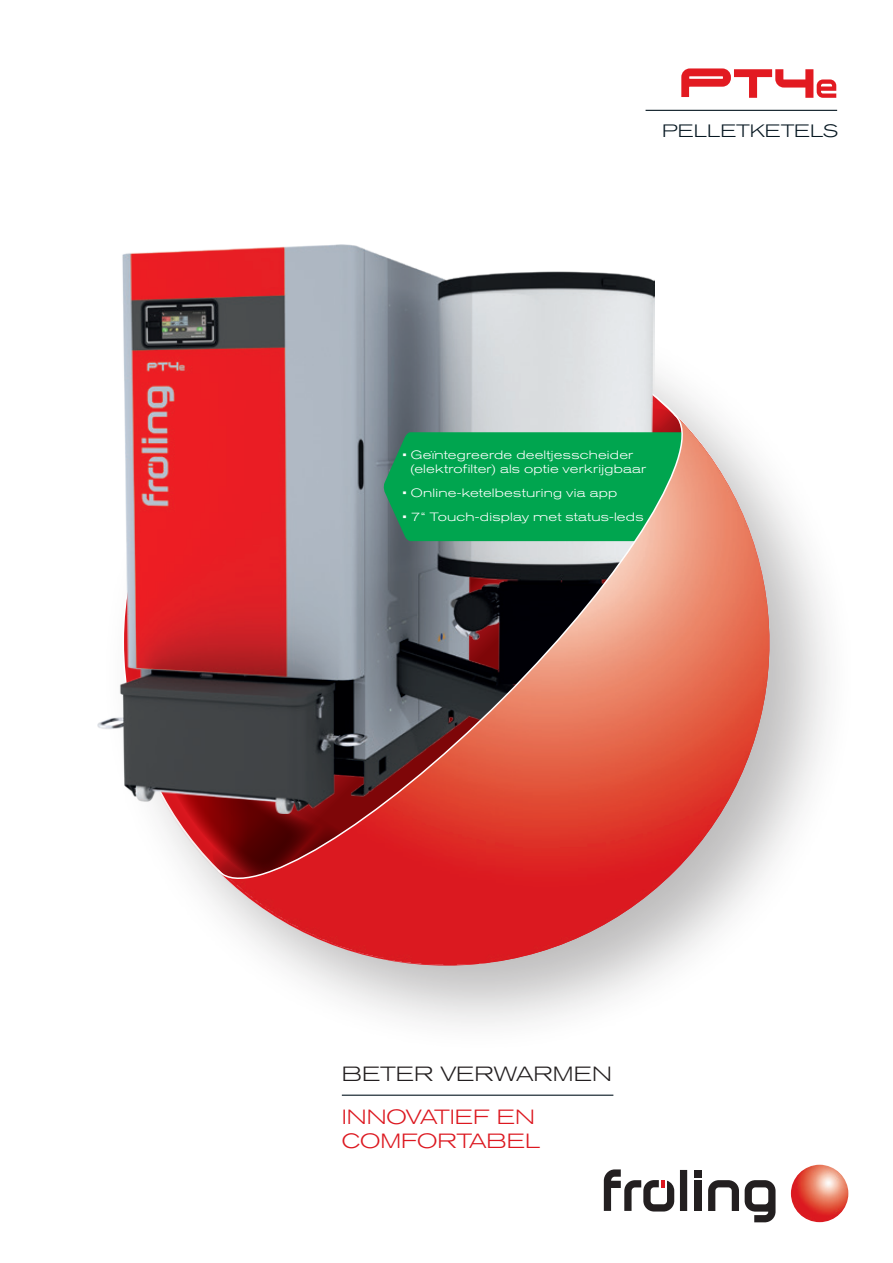
<style>
.page{position:relative;width:893px;height:1263px;background:#fff}
.page>*{position:absolute;margin:0;border:0;box-sizing:border-box;transform-origin:0 0}
.t1{font:300 expanded 20.4px/24.5px "Akzidenz Grotesk BQ";color:#dc1820;scale:1.08 1}
.t2{font:300 expanded 20.4px "Akzidenz Grotesk BQ";color:#231f20;scale:1.08 1}
.t3{font:300 expanded 17.7px "Akzidenz Grotesk BQ";color:#071822;scale:1.08 1}
.t4{font:300 expanded 12px/14.4px "Akzidenz Grotesk BQ";letter-spacing:.02em;color:#fff;scale:1.08 1}
</style>
<div class="page">
<div style="left:99px;top:295px;width:759px;height:759px;background:#231f20;opacity:.3"></div>
<svg style="left:126px;top:813px;width:92px;height:104px"></svg>
<svg style="left:140px;top:813px;width:76px;height:73px"></svg>
<svg style="left:654px;top:296px;width:154px;height:452px"></svg>
<svg style="left:654px;top:364px;width:126px;height:50px"></svg>
<img style="left:98px;top:245px;width:556px;height:568px">
<svg style="left:218px;top:414px;width:583px;height:583px"></svg>
<img style="left:218px;top:414px;width:554px;height:551px">
<svg style="left:216px;top:412px;width:492px;height:490px;background:#946154"></svg>
<hr style="left:646px;top:110px;width:191px;height:1px;background:#071822">
<div style="left:680px;top:1170px;width:7px;height:41px;background:#231f20"></div>
<svg style="left:745px;top:1180px;width:30px;height:42px"></svg>
<svg style="left:708px;top:1180px;width:31px;height:31px"></svg>
<svg style="left:604px;top:1169px;width:70px;height:42px"></svg>
<div style="left:694px;top:1181px;width:7px;height:30px;background:#231f20"></div>
<div style="left:694px;top:1170px;width:7px;height:7px;background:#231f20"></div>
<img style="left:791px;top:1165px;width:57px;height:57px;border-radius:29px">
<hr style="left:342px;top:1094px;width:271px;height:2px;background:#071822">
<svg style="left:681px;top:68px;width:155px;height:30px"></svg>
<p class="t3" style="left:662px;top:121px;width:165px">PELLETKETELS</p>
<p class="t4" style="left:410px;top:448px;width:220px;text-indent:-8px">• Geïntegreerde deeltjesscheider (elektrofilter) als optie verkrijgbaar</p>
<p class="t4" style="left:402px;top:486px;width:200px">• Online-ketelbesturing via app</p>
<p class="t4" style="left:402px;top:510px;width:225px">• 7“ Touch-display met status-leds</p>
<p class="t2" style="left:342px;top:1062px;width:252px">BETER VERWARMEN</p>
<p class="t1" style="left:342px;top:1104px;width:185px">INNOVATIEF EN<br>COMFORTABEL</p>
</div>
